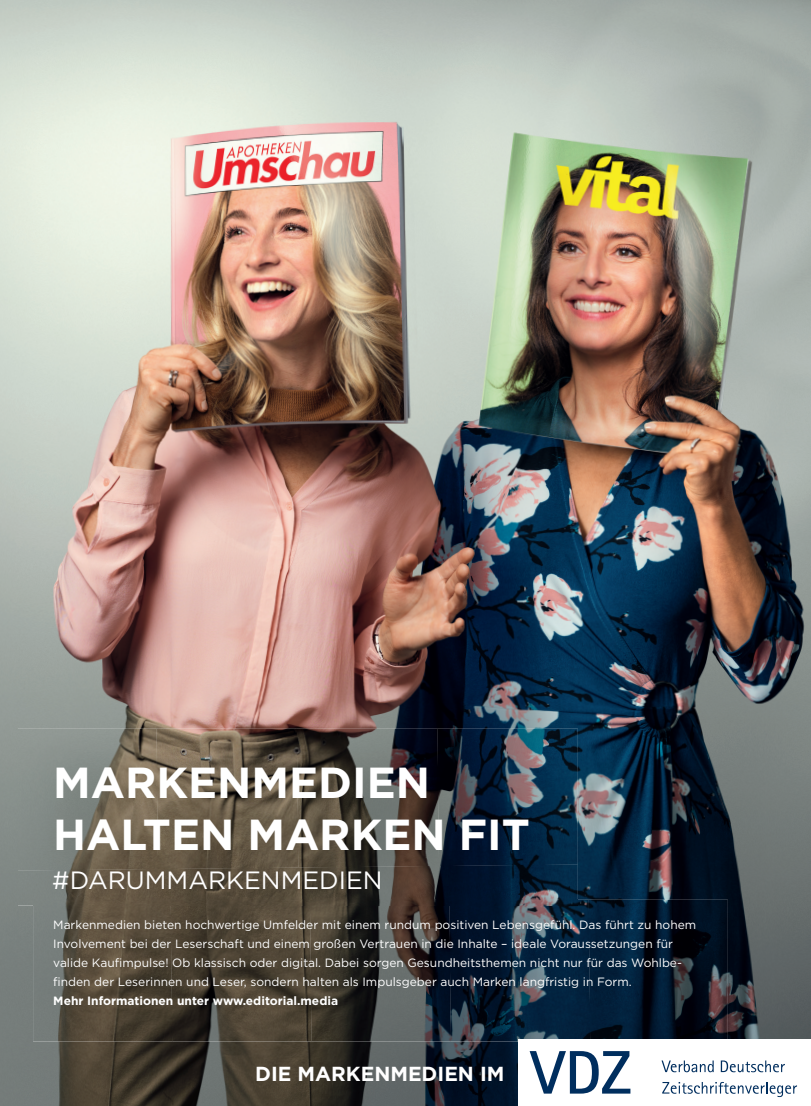
<style>
.page{position:relative;width:811px;height:1106px;background:#fff}
.page>*{position:absolute;margin:0;border:0;box-sizing:border-box;transform-origin:0 0}
.t1{font:700 43.4px/52px "Gotham";color:#fff}
.t2{font:25px "Gotham";color:#fff}
.t3{font:700 20.3px "Gotham";color:#fff}
.t4{font:12px/19px "Gotham";color:#fff}
.t5{font:700 12px "Gotham";color:#fff}
</style>
<div class="page">
<img style="left:0;top:0;width:811px;height:1106px">
<div style="left:518px;top:1039px;width:293px;height:67px;background:#fff"></div>
<svg style="left:529px;top:1051px;width:101px;height:42px"></svg>
<svg style="left:661px;top:1060px;width:52px;height:12px"></svg>
<svg style="left:721px;top:1060px;width:64px;height:12px"></svg>
<svg style="left:662px;top:1081px;width:135px;height:16px"></svg>
<img style="left:33px;top:905px;width:277px;height:136px">
<img style="left:310px;top:905px;width:139px;height:136px">
<img style="left:449px;top:899px;width:139px;height:142px">
<img style="left:588px;top:899px;width:140px;height:140px">
<img style="left:518px;top:1039px;width:70px;height:2px">
<img style="left:18px;top:728px;width:138px;height:136px">
<img style="left:156px;top:728px;width:141px;height:136px">
<img style="left:297px;top:728px;width:140px;height:136px">
<img style="left:437px;top:728px;width:141px;height:136px">
<img style="left:18px;top:864px;width:560px;height:41px">
<img style="left:33px;top:899px;width:545px;height:6px">
<h1 class="t1" style="left:53px;top:756px;width:478px">MARKENMEDIEN<br>HALTEN MARKEN FIT</h1>
<h2 class="t2" style="left:52px;top:864px;width:332px">#DARUMMARKENMEDIEN</h2>
<p class="t4" style="left:53px;top:914px;width:644px">Markenmedien bieten hochwertige Umfelder mit einem rundum positiven Lebensgefühl. Das führt zu hohem Involvement bei der Leserschaft und einem großen Vertrauen in die Inhalte – ideale Voraussetzungen für valide Kaufimpulse! Ob klassisch oder digital. Dabei sorgen Gesundheitsthemen nicht nur für das Wohlbe&shy;finden der Leserinnen und Leser, sondern halten als Impulsgeber auch Marken langfristig in Form.</p>
<p class="t5" style="left:53px;top:992px;width:286px">Mehr Informationen unter www.editorial.media</p>
<h3 class="t3" style="left:255px;top:1060px;width:251px">DIE MARKENMEDIEN IM</h3>
</div>
